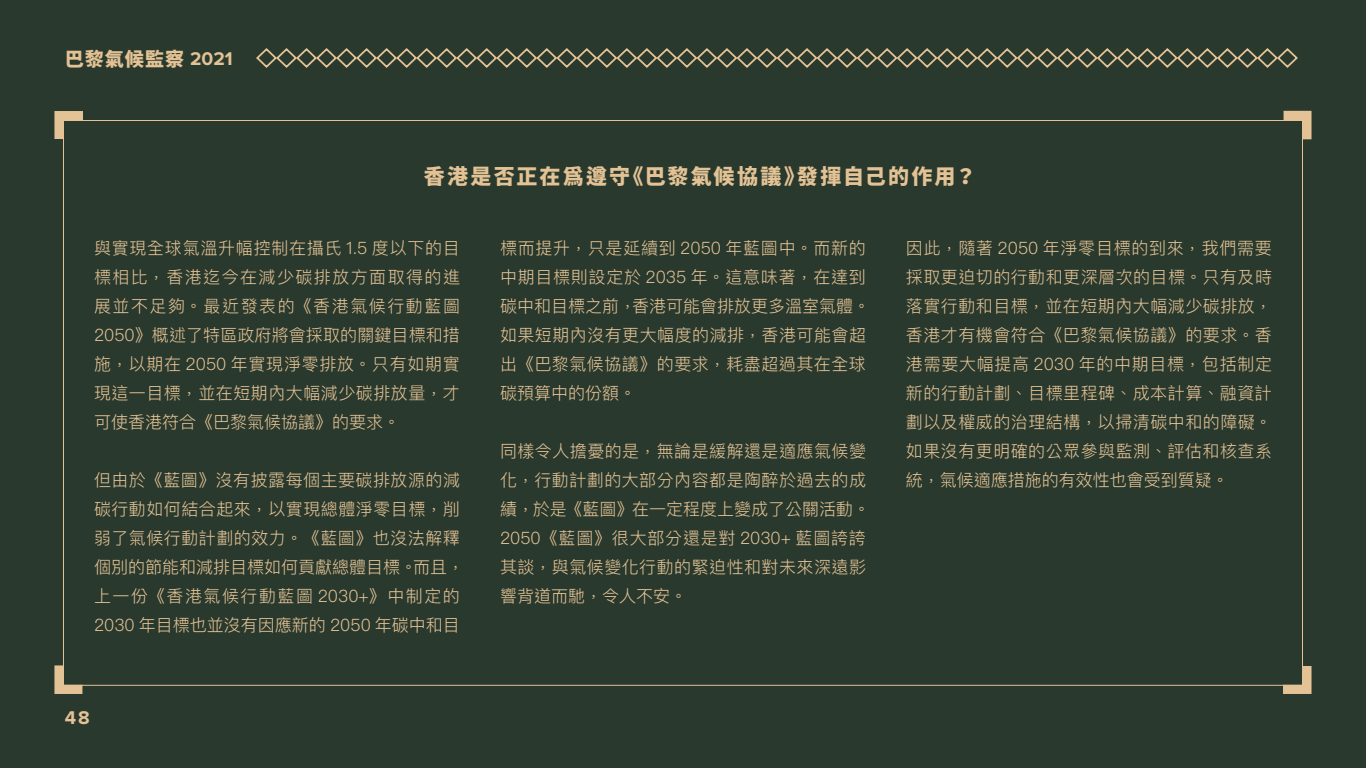
<style>
.page{position:relative;width:1366px;height:768px;background:#29392d}
.page>*{position:absolute;margin:0;border:0;box-sizing:border-box;transform-origin:0 0}
.t1{font:21px "Gen Yo Gothic TW H";letter-spacing:.105em;color:#e3c295}
.t2{font:19.1px "Gen Yo Gothic TW H";letter-spacing:.05em;color:#e3c295}
.t3{font:700 19.1px "Proxima Nova";color:#e3c295}
.t4{font:300 17px/29px "Ping Fang HK";letter-spacing:.03em;color:#e3c295}
.s1{font-family:"Proxima Nova";font-weight:700}
</style>
<div class="page">
<svg style="left:256px;top:48px;width:1042px;height:20px"></svg>
<svg style="left:54px;top:111px;width:29px;height:28px"></svg>
<svg style="left:1283px;top:666px;width:29px;height:28px"></svg>
<svg style="left:54px;top:665px;width:28px;height:29px"></svg>
<svg style="left:1284px;top:111px;width:28px;height:28px"></svg>
<p class="t2" style="left:65px;top:48px;width:169px">巴黎氣候監察 <span class="s1">2021</span></p>
<p class="t1" style="left:424px;top:165px;width:554px">香港是否正在為遵守《巴黎氣候協議》發揮自己的作用？</p>
<p class="t4" style="left:94px;top:233px;width:368px;text-align:justify">與實現全球氣溫升幅控制在攝氏 1.5 度以下的目標相比，香港迄今在減少碳排放方面取得的進展並不足夠。最近發表的《香港氣候行動藍圖2050》概述了特區政府將會採取的關鍵目標和措施，以期在 2050 年實現淨零排放。只有如期實現這一目標，並在短期內大幅減少碳排放量，才可使香港符合《巴黎氣候協議》的要求。</p>
<p class="t4" style="left:94px;top:465px;width:372px">但由於《藍圖》沒有披露每個主要碳排放源的減碳行動如何結合起來，以實現總體淨零目標，削弱了氣候行動計劃的效力。《藍圖》也沒法解釋個別的節能和減排目標如何貢獻總體目標。而且，上一份《香港氣候行動藍圖 2030+》中制定的<br>2030 年目標也並沒有因應新的 2050 年碳中和目</p>
<p class="t3" style="left:65px;top:703px;width:26px">48</p>
<p class="t4" style="left:500px;top:233px;width:372px">標而提升，只是延續到 2050 年藍圖中。而新的中期目標則設定於 2035 年。這意味著，在達到碳中和目標之前，香港可能會排放更多溫室氣體。如果短期內沒有更大幅度的減排，香港可能會超出《巴黎氣候協議》的要求，耗盡超過其在全球碳預算中的份額。</p>
<p class="t4" style="left:500px;top:436px;width:372px">同樣令人擔憂的是，無論是緩解還是適應氣候變化，行動計劃的大部分內容都是陶醉於過去的成績，於是《藍圖》在一定程度上變成了公關活動。<br>2050《藍圖》很大部分還是對 2030+ 藍圖誇誇其談，與氣候變化行動的緊迫性和對未來深遠影響背道而馳，令人不安。</p>
<p class="t4" style="left:906px;top:233px;width:368px;text-align:justify">因此，隨著 2050 年淨零目標的到來，我們需要採取更迫切的行動和更深層次的目標。只有及時落實行動和目標，並在短期內大幅減少碳排放，香港才有機會符合《巴黎氣候協議》的要求。香港需要大幅提高 2030 年的中期目標，包括制定新的行動計劃、目標里程碑、成本計算、融資計劃以及權威的治理結構，以掃清碳中和的障礙。如果沒有更明確的公眾參與監測、評估和核查系統，氣候適應措施的有效性也會受到質疑。</p>
</div>
